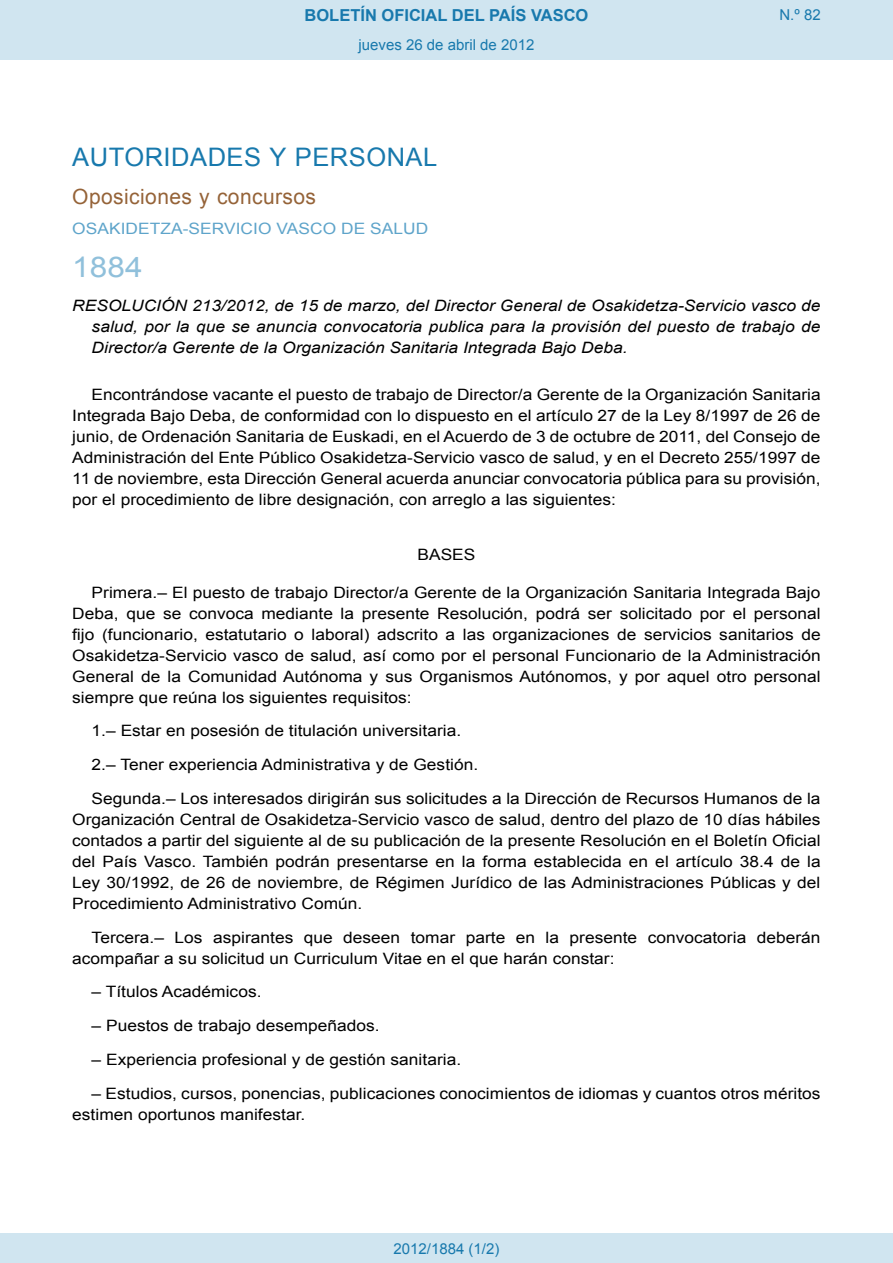
<style>
.page{position:relative;width:893px;height:1263px;background:#fff}
.page>*{position:absolute;margin:0;border:0;box-sizing:border-box;transform-origin:0 0}
.BOPVOrden{font:28.5px "Arial";color:#90c0db;scale:1.11 1}
.BOPVSeccion{font:25.5px "Arial";letter-spacing:.02em;color:#1879ad}
.BOPVSubseccion{font:21px "Arial";letter-spacing:.02em;color:#956338}
.t1{font:700 16.5px "Arial";color:#1879ad}
.BOPVDetalle{font:15.6px/21px "Arial";color:#000;text-align:justify;scale:1.11 1}
.BOPVTitulo{font:italic 15.6px/21px "Arial";color:#000;text-align:justify;scale:1.11 1}
.BOPVOrganismo{font:15.6px "Arial";letter-spacing:.005em;color:#5ea4ca;scale:1.11 1}
.BOPVClave{font:15.6px "Arial";color:#000;scale:1.11 1}
.Paginacion_Centro{font:15px "Arial";color:#1879ad}
</style>
<div class="page">
<div style="left:0;top:0;width:893px;height:60px;background:#d0e5f0"></div>
<div style="left:0;top:1233px;width:893px;height:30px;background:#d0e5f0"></div>
<p class="t1" style="left:305px;top:4px;width:285px">BOLETÍN OFICIAL DEL PAÍS VASCO</p>
<p class="Paginacion_Centro" style="left:358px;top:35px;width:177px">jueves 26 de abril de 2012</p>
<p class="Paginacion_Centro" style="left:779px;top:5px;width:43px">N.º 82</p>
<p class="BOPVSeccion" style="left:72px;top:141px;width:367px">AUTORIDADES Y PERSONAL</p>
<p class="BOPVSubseccion" style="left:72px;top:183px;width:245px">Oposiciones y concursos</p>
<p class="BOPVOrganismo" style="left:72px;top:219px;width:322px">OSAKIDETZA-SERVICIO VASCO DE SALUD</p>
<p class="BOPVOrden" style="left:72px;top:249px;width:65px">1884</p>
<p class="BOPVTitulo" style="left:92px;top:295px;width:658px;text-indent:-19px">RESOLUCIÓN 213/2012, de 15 de marzo, del Director General de Osakidetza-Servicio vasco de salud, por la que se anuncia convocatoria publica para la provisión del puesto de trabajo de Director/a Gerente de la Organización Sanitaria Integrada Bajo Deba.</p>
<p class="BOPVDetalle" style="left:72px;top:384px;width:676px;text-indent:19px">Encontrándose vacante el puesto de trabajo de Director/a Gerente de la Organización Sanitaria Integrada Bajo Deba, de conformidad con lo dispuesto en el artículo 27 de la Ley 8/1997 de 26 de junio, de Ordenación Sanitaria de Euskadi, en el Acuerdo de 3 de octubre de 2011, del Consejo de Administración del Ente Público Osakidetza-Servicio vasco de salud, y en el Decreto 255/1997 de 11 de noviembre, esta Dirección General acuerda anunciar convocatoria pública para su provisión, por el procedimiento de libre designación, con arreglo a las siguientes:</p>
<p class="BOPVClave" style="left:417px;top:544px;width:54px">BASES</p>
<p class="BOPVDetalle" style="left:72px;top:582px;width:676px;text-indent:19px">Primera.– El puesto de trabajo Director/a Gerente de la Organización Sanitaria Integrada Bajo Deba, que se convoca mediante la presente Resolución, podrá ser solicitado por el personal fijo (funcionario, estatutario o laboral) adscrito a las organizaciones de servicios sanitarios de Osakidetza-Servicio vasco de salud, así como por el personal Funcionario de la Administración General de la Comunidad Autónoma y sus Organismos Autónomos, y por aquel otro personal siempre que reúna los siguientes requisitos:</p>
<p class="BOPVDetalle" style="left:92px;top:720px;width:334px">1.– Estar en posesión de titulación universitaria.</p>
<p class="BOPVDetalle" style="left:92px;top:754px;width:350px">2.– Tener experiencia Administrativa y de Gestión.</p>
<p class="BOPVDetalle" style="left:72px;top:788px;width:676px;text-indent:19px">Segunda.– Los interesados dirigirán sus solicitudes a la Dirección de Recursos Humanos de la Organización Central de Osakidetza-Servicio vasco de salud, dentro del plazo de 10 días hábiles contados a partir del siguiente al de su publicación de la presente Resolución en el Boletín Oficial del País Vasco. También podrán presentarse en la forma establecida en el artículo 38.4 de la Ley 30/1992, de 26 de noviembre, de Régimen Jurídico de las Administraciones Públicas y del Procedimiento Administrativo Común.</p>
<p class="BOPVDetalle" style="left:72px;top:927px;width:676px;text-indent:19px">Tercera.– Los aspirantes que deseen tomar parte en la presente convocatoria deberán acompañar a su solicitud un Curriculum Vitae en el que harán constar:</p>
<p class="BOPVDetalle" style="left:92px;top:981px;width:155px">– Títulos Académicos.</p>
<p class="BOPVDetalle" style="left:92px;top:1015px;width:261px">– Puestos de trabajo desempeñados.</p>
<p class="BOPVDetalle" style="left:92px;top:1049px;width:334px">– Experiencia profesional y de gestión sanitaria.</p>
<p class="BOPVDetalle" style="left:72px;top:1083px;width:676px;text-indent:19px">– Estudios, cursos, ponencias, publicaciones conocimientos de idiomas y cuantos otros méritos estimen oportunos manifestar.</p>
<p class="Paginacion_Centro" style="left:393px;top:1238px;width:107px">2012/1884 (1/2)</p>
</div>
